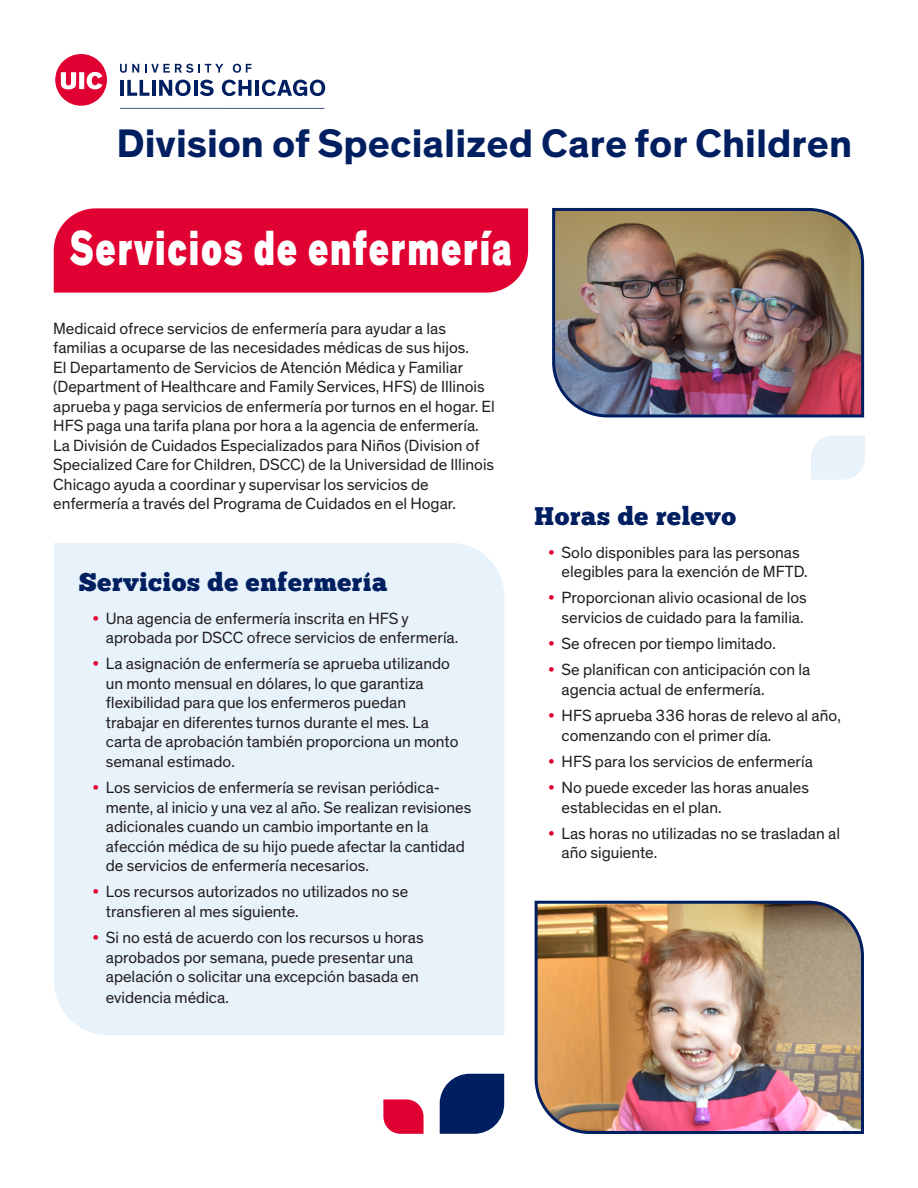
<style>
.page{position:relative;width:918px;height:1188px;background:#fff}
.page>*{position:absolute;margin:0;border:0;box-sizing:border-box;transform-origin:0 0}
.t1{font:900 50.4px "Theinhardt";letter-spacing:.05em;color:#fff;scale:.71 1}
.t2{font:700 40.5px "Theinhardt";color:#001f61}
.t3{font:25.5px "Chunk Five";letter-spacing:.025em;color:#001f61}
.t4{font:16.5px/19.5px "Theinhardt";color:#231f20}
.s1{color:#e00031}
</style>
<div class="page">
<div style="left:54px;top:543px;width:450px;height:492px;background:#e8f2fa"></div>
<img style="left:552px;top:207px;width:313px;height:211px">
<img style="left:534px;top:900px;width:330px;height:234px">
<svg style="left:383px;top:1099px;width:41px;height:35px"></svg>
<svg style="left:440px;top:1074px;width:64px;height:60px;background:#193570"></svg>
<div style="left:54px;top:208px;width:474px;height:85px;background:#e00031"></div>
<hr style="left:120px;top:108px;width:205px;height:1px;background:#001f61">
<svg style="left:120px;top:64px;width:19px;height:9px"></svg>
<svg style="left:145px;top:64px;width:78px;height:9px"></svg>
<svg style="left:233px;top:64px;width:18px;height:9px"></svg>
<hr style="left:120px;top:80px;width:4px;height:16px;background:#001f61">
<svg style="left:127px;top:80px;width:22px;height:16px"></svg>
<hr style="left:152px;top:80px;width:3px;height:16px;background:#001f61">
<svg style="left:159px;top:80px;width:32px;height:16px"></svg>
<hr style="left:194px;top:80px;width:3px;height:16px;background:#001f61">
<svg style="left:200px;top:80px;width:14px;height:16px"></svg>
<svg style="left:222px;top:80px;width:29px;height:16px"></svg>
<hr style="left:255px;top:80px;width:4px;height:16px;background:#001f61">
<svg style="left:262px;top:80px;width:63px;height:16px"></svg>
<svg style="left:55px;top:54px;width:52px;height:52px"></svg>
<svg style="left:811px;top:435px;width:54px;height:45px;background:#eaf3fa"></svg>
<p class="t2" style="left:116px;top:118px;width:737px">Division of Specialized Care for Children</p>
<p class="t1" style="left:70px;top:216px;width:624px">Servicios de enfermería</p>
<p class="t4" style="left:53px;top:319px;width:443px">Medicaid ofrece servicios de enfermería para ayudar a las familias a ocuparse de las necesidades médicas de sus hijos.<br>El Departamento de Servicios de Atención Médica y Familiar (Department of Healthcare and Family Services, HFS) de Illinois aprueba y paga servicios de enfermería por turnos en el hogar. El HFS paga una tarifa plana por hora a la agencia de enfermería.<br>La División de Cuidados Especializados para Niños (Division of Specialized Care for Children, DSCC) de la Universidad de Illinois Chicago ayuda a coordinar y supervisar los servicios de enfermería a través del Programa de Cuidados en el Hogar.</p>
<p class="t3" style="left:79px;top:567px;width:310px">Servicios de enfermería</p>
<p class="t4" style="left:106px;top:609px;width:354px;text-indent:-13px"><span class="s1">•</span> Una agencia de enfermería inscrita en HFS y aprobada por DSCC ofrece servicios de enfermería.</p>
<p class="t4" style="left:106px;top:655px;width:354px;text-indent:-13px"><span class="s1">•</span> La asignación de enfermería se aprueba utilizando un monto mensual en dólares, lo que garantiza flexibilidad para que los enfermeros puedan trabajar en diferentes turnos durante el mes. La carta de aprobación también proporciona un monto semanal estimado.</p>
<p class="t4" style="left:106px;top:778px;width:367px;text-indent:-13px"><span class="s1">•</span> Los servicios de enfermería se revisan periódica&shy;mente, al inicio y una vez al año. Se realizan revisiones adicionales cuando un cambio importante en la afección médica de su hijo puede afectar la cantidad de servicios de enfermería necesarios.</p>
<p class="t4" style="left:106px;top:883px;width:304px;text-indent:-13px"><span class="s1">•</span> Los recursos autorizados no utilizados no se transfieren al mes siguiente.</p>
<p class="t4" style="left:92px;top:928px;width:333px;text-align:center"><span class="s1">•</span> Si no está de acuerdo con los recursos u horas aprobados por semana, puede presentar una apelación o solicitar una excepción basada en</p>
<p class="t4" style="left:106px;top:988px;width:124px">evidencia médica.</p>
<p class="t3" style="left:535px;top:501px;width:203px">Horas de relevo</p>
<p class="t4" style="left:562px;top:543px;width:248px;text-indent:-14px"><span class="s1">•</span> Solo disponibles para las personas elegibles para la exención de MFTD.</p>
<p class="t4" style="left:548px;top:589px;width:260px;text-align:right"><span class="s1">•</span> Proporcionan alivio ocasional de los servicios de cuidado para la familia.</p>
<p class="t4" style="left:548px;top:634px;width:229px"><span class="s1">•</span> Se ofrecen por tiempo limitado.</p>
<p class="t4" style="left:562px;top:661px;width:250px;text-indent:-14px"><span class="s1">•</span> Se planifican con anticipación con la agencia actual de enfermería.</p>
<p class="t4" style="left:562px;top:706px;width:281px;text-indent:-14px"><span class="s1">•</span> HFS aprueba 336 horas de relevo al año, comenzando con el primer día.</p>
<p class="t4" style="left:548px;top:752px;width:266px"><span class="s1">•</span> HFS para los servicios de enfermería</p>
<p class="t4" style="left:562px;top:778px;width:249px;text-indent:-14px"><span class="s1">•</span> No puede exceder las horas anuales establecidas en el plan.</p>
<p class="t4" style="left:562px;top:824px;width:280px;text-indent:-14px"><span class="s1">•</span> Las horas no utilizadas no se trasladan al año siguiente.</p>
</div>
